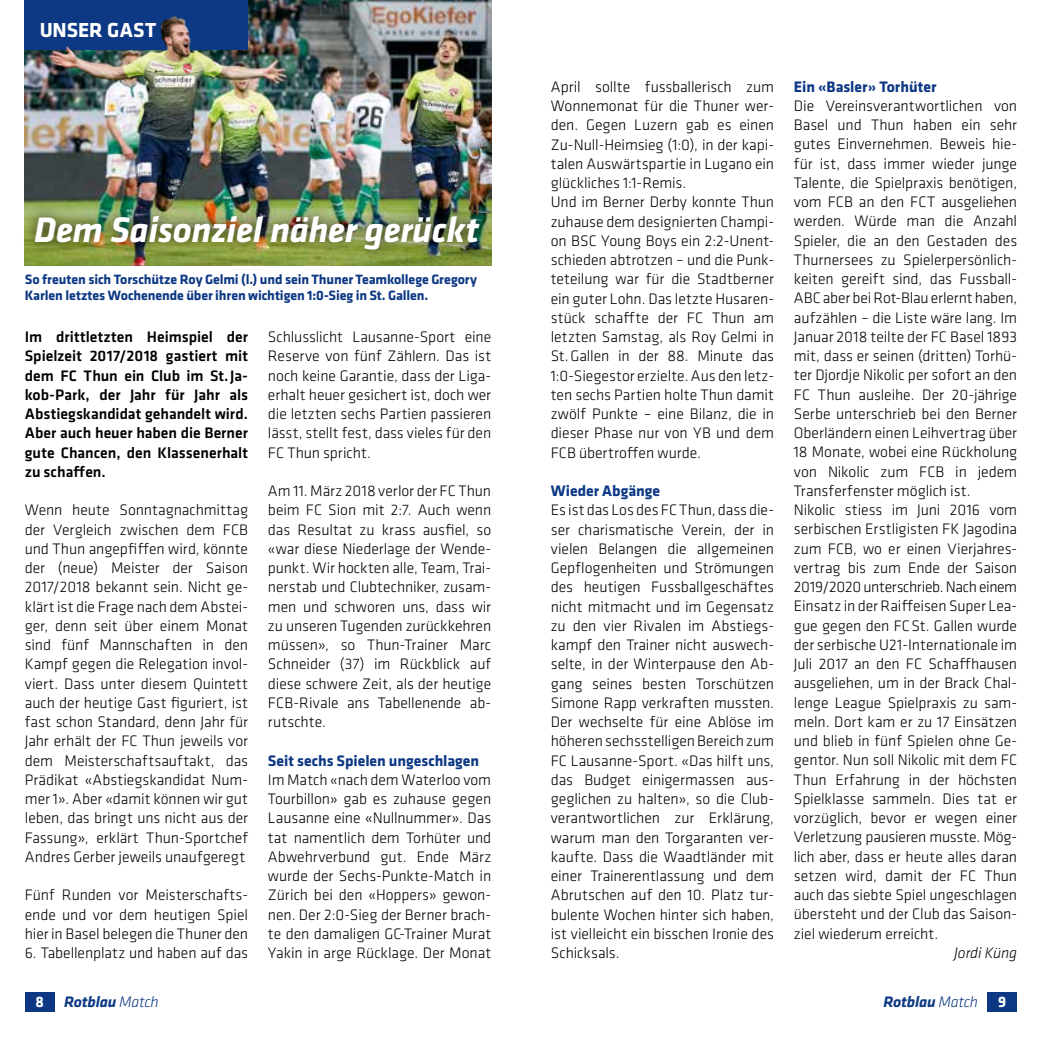
<style>
.page{position:relative;width:1042px;height:1042px;background:#fff}
.page>*{position:absolute;margin:0;border:0;box-sizing:border-box;transform-origin:0 0}
.t1{font:italic 700 36.75px "Klavika";letter-spacing:-.01em;color:#fff}
.t2{font:700 21px "Klavika";letter-spacing:-.005em;color:#fff}
.t3{font:300 15.75px/19.2px "Klavika";letter-spacing:-.005em;color:#000;text-align:justify}
.t4{font:500 15.75px/19.2px "Klavika";color:#000;text-align:justify}
.t5{font:700 15.75px "Klavika";letter-spacing:-.005em;color:#0d3884}
.t6{font:italic 700 15.75px "Klavika";letter-spacing:-.015em;color:#0d3884}
.t7{font:italic 300 15.75px "Klavika";letter-spacing:-.01em;color:#000}
.t8{font:700 15.75px "Klavika";color:#fff}
.t9{font:700 14px/15.8px "Klavika";letter-spacing:-.01em;color:#0d3884}
.s1{font-weight:300}
</style>
<div class="page">
<div style="left:25px;top:992px;width:30px;height:20px;background:#0d3884"></div>
<div style="left:987px;top:992px;width:30px;height:20px;background:#0d3884"></div>
<img style="left:25px;top:0;width:466px;height:265px">
<div style="left:22px;top:203px;width:470px;height:59px;background:#000;opacity:.75"></div>
<img style="left:25px;top:0;width:274px;height:106px">
<h2 class="t2" style="left:40px;top:15px;width:118px">UNSER GAST</h2>
<h1 class="t1" style="left:34px;top:203px;width:447px">Dem Saisonziel näher gerückt</h1>
<p class="t9" style="left:25px;top:271px;width:454px">So freuten sich Torschütze Roy Gelmi (l.) und sein Thuner Teamkollege Gregory<br>Karlen letztes Wochenende über ihren wichtigen 1:0-Sieg in St. Gallen.</p>
<p class="t4" style="left:25px;top:327px;width:225px">Im drittletzten Heimspiel der Spielzeit 2017/2018 gastiert mit dem FC Thun ein Club im St.Ja&shy;kob-Park, der Jahr für Jahr als Abstiegskandidat gehandelt wird.<br>Aber auch heuer haben die Berner gute Chancen, den Klassenerhalt zu schaffen.</p>
<p class="t3" style="left:25px;top:500px;width:225px">Wenn heute Sonntagnachmittag der Vergleich zwischen dem FCB und Thun angepfiffen wird, könnte der (neue) Meister der Saison 2017/2018 bekannt sein. Nicht ge&shy;klärt ist die Frage nach dem Abstei&shy;ger, denn seit über einem Monat sind fünf Mannschaften in den Kampf gegen die Relegation invol&shy;viert. Dass unter diesem Quintett auch der heutige Gast figuriert, ist fast schon Standard, denn Jahr für Jahr erhält der FC Thun jeweils vor dem Meisterschaftsauftakt, das Prädikat «Abstiegskandidat Num&shy;mer 1». Aber «damit können wir gut leben, das bringt uns nicht aus der Fassung», erklärt Thun-Sportchef Andres Gerber jeweils unaufgeregt</p>
<p class="t3" style="left:25px;top:885px;width:225px">Fünf Runden vor Meisterschafts&shy;ende und vor dem heutigen Spiel hier in Basel belegen die Thuner den</p>
<p class="t3" style="left:25px;top:943px;width:225px">6. Tabellenplatz und haben auf das</p>
<p class="t3" style="left:268px;top:327px;width:225px;text-align:left">Schlusslicht Lausanne-Sport eine Reserve von fünf Zählern. Das ist noch keine Garantie, dass der Liga&shy;erhalt heuer gesichert ist, doch wer die letzten sechs Partien passieren lässt, stellt fest, dass vieles für den FC Thun spricht.</p>
<p class="t3" style="left:268px;top:481px;width:225px">Am 11. März 2018 verlor der FC Thun beim FC Sion mit 2:7. Auch wenn das Resultat zu krass ausfiel, so «war diese Niederlage der Wende&shy;punkt. Wir hockten alle, Team, Trai&shy;nerstab und Clubtechniker, zusam&shy;men und schworen uns, dass wir zu unseren Tugenden zurückkehren müssen», so Thun-Trainer Marc Schneider (37) im Rückblick auf diese schwere Zeit, als der heutige FCB-Rivale ans Tabellenende ab&shy;rutschte.</p>
<p class="t5" style="left:268px;top:749px;width:213px">Seit sechs Spielen ungeschlagen</p>
<p class="t3" style="left:268px;top:770px;width:225px">Im Match «nach dem Waterloo vom Tourbillon» gab es zuhause gegen Lausanne eine «Nullnummer». Das tat namentlich dem Torhüter und Abwehrverbund gut. Ende März wurde der Sechs-Punkte-Match in Zürich bei den «Hoppers» gewon&shy;nen. Der 2:0-Sieg der Berner brach&shy;te den damaligen GC-Trainer Murat Yakin in arge Rücklage. Der Monat</p>
<p class="t3" style="left:551px;top:77px;width:225px;text-align:left">April sollte fussballerisch zum<br>Wonnemonat für die Thuner wer&shy;den. Gegen Luzern gab es einen<br>Zu-Null-Heimsieg (1:0), in der kapi&shy;talen Auswärtspartie in Lugano ein glückliches 1:1-Remis.<br>Und im Berner Derby konnte Thun zuhause dem designierten Champi&shy;on BSC Young Boys ein 2:2-Unent&shy;schieden abtrotzen – und die Punk&shy;teteilung war für die Stadtberner ein guter Lohn. Das letzte Husaren&shy;stück schaffte der FC Thun am letzten Samstag, als Roy Gelmi in<br>St.Gallen in der 88. Minute das<br>1:0-Siegestor erzielte. Aus den letz&shy;ten sechs Partien holte Thun damit zwölf Punkte – eine Bilanz, die in dieser Phase nur von YB und dem<br>FCB übertroffen wurde.</p>
<p class="t5" style="left:551px;top:479px;width:111px">Wieder Abgänge</p>
<p class="t3" style="left:551px;top:500px;width:225px;text-align:left">Es ist das Los des FC Thun, dass die&shy;ser charismatische Verein, der in vielen Belangen die allgemeinen<br>Gepflogenheiten und Strömungen des heutigen Fussballgeschäftes nicht mitmacht und im Gegensatz zu den vier Rivalen im Abstiegs&shy;kampf den Trainer nicht auswech&shy;selte, in der Winterpause den Ab&shy;gang seines besten Torschützen<br>Simone Rapp verkraften mussten.<br>Der wechselte für eine Ablöse im höheren sechsstelligen Bereich zum<br>FC Lausanne-Sport. «Das hilft uns, das Budget einigermassen aus&shy;geglichen zu halten», so die Club&shy;verantwortlichen zur Erklärung, warum man den Torgaranten ver&shy;kaufte. Dass die Waadtländer mit einer Trainerentlassung und dem<br>Abrutschen auf den 10. Platz tur&shy;bulente Wochen hinter sich haben, ist vielleicht ein bisschen Ironie des<br>Schicksals.</p>
<p class="t5" style="left:794px;top:75px;width:144px">Ein «Basler» Torhüter</p>
<p class="t3" style="left:794px;top:96px;width:225px;text-align:left">Die Vereinsverantwortlichen von Basel und Thun haben ein sehr gutes Einvernehmen. Beweis hie&shy;für ist, dass immer wieder junge Talente, die Spielpraxis benötigen, vom FCB an den FCT ausgeliehen werden. Würde man die Anzahl Spieler, die an den Gestaden des Thurnersees zu Spielerpersönlich&shy;keiten gereift sind, das Fussball-ABC aber bei Rot-Blau erlernt haben, aufzählen – die Liste wäre lang. Im Januar 2018 teilte der FC Basel 1893 mit, dass er seinen (dritten) Torhü&shy;ter Djordje Nikolic per sofort an den FC Thun ausleihe. Der 20-jährige Serbe unterschrieb bei den Berner Oberländern einen Leihvertrag über 18 Monate, wobei eine Rückholung von Nikolic zum FCB in jedem Transferfenster möglich ist.<br>Nikolic stiess im Juni 2016 vom serbischen Erstligisten FK Jagodina zum FCB, wo er einen Vierjahres&shy;vertrag bis zum Ende der Saison 2019/2020 unterschrieb. Nach einem Einsatz in der Raiffeisen Super Lea&shy;gue gegen den FCSt. Gallen wurde der serbische U21-Internationale im Juli 2017 an den FC Schaffhausen ausgeliehen, um in der Brack Chal&shy;lenge League Spielpraxis zu sam&shy;meln. Dort kam er zu 17 Einsätzen und blieb in fünf Spielen ohne Ge&shy;gentor. Nun soll Nikolic mit dem FC Thun Erfahrung in der höchsten Spielklasse sammeln. Dies tat er vorzüglich, bevor er wegen einer Verletzung pausieren musste. Mög&shy;lich aber, dass er heute alles daran setzen wird, damit der FC Thun auch das siebte Spiel ungeschlagen übersteht und der Club das Saison&shy;ziel wiederum erreicht.</p>
<p class="t7" style="left:954px;top:943px;width:64px">Jordi Küng</p>
<p class="t8" style="left:35px;top:990px;width:10px">8</p>
<p class="t6" style="left:64px;top:990px;width:96px">Rotblau <span class="s1">Match</span></p>
<p class="t6" style="left:883px;top:990px;width:96px">Rotblau <span class="s1">Match</span></p>
<p class="t8" style="left:998px;top:990px;width:10px">9</p>
</div>
